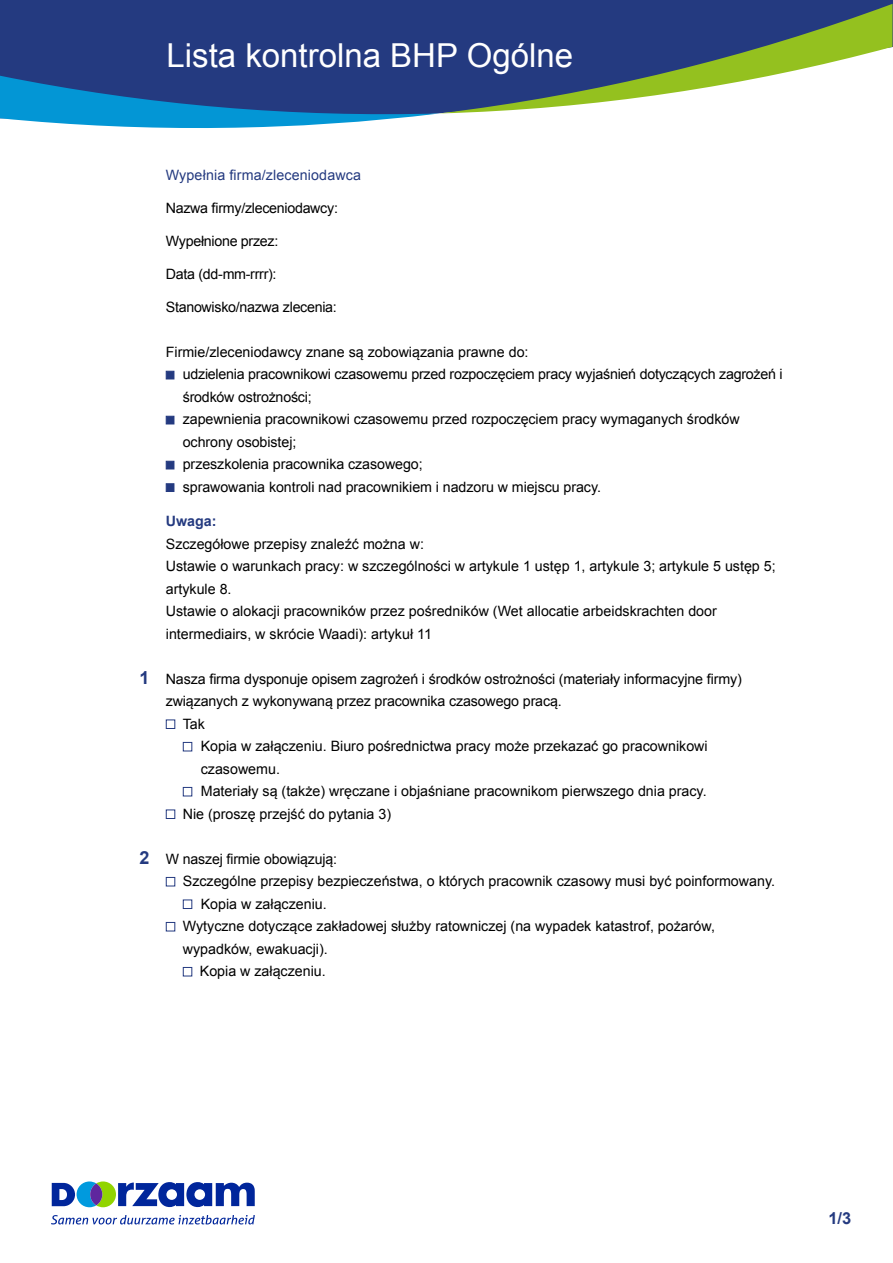
<style>
.page{position:relative;width:893px;height:1263px;background:#fff}
.page>*{position:absolute;margin:0;border:0;box-sizing:border-box;transform-origin:0 0}
.t1{font:33px "Arial";color:#fff}
.t2{font:700 16.5px "Arial";color:#243a80}
.t3{font:14.25px/22.5px "Arial";color:#000}
.t4{font:14.25px "Arial";letter-spacing:-.02em;color:#000}
.t5{font:14.25px "Arial";letter-spacing:.01em;color:#243a80}
.t6{font:700 14.25px "Arial";color:#243a80}
.s1{font-weight:700;font-size:18px;color:#243a80}
</style>
<div class="page">
<svg style="left:52px;top:1181px;width:203px;height:26px"></svg>
<svg style="left:51px;top:1215px;width:204px;height:9px"></svg>
<div style="left:0;top:0;width:893px;height:114px;background:#243a80"></div>
<svg style="left:0;top:76px;width:440px;height:52px;background:#276eac"></svg>
<svg style="left:440px;top:4px;width:452px;height:109px;fill:#243a80"></svg>
<div style="left:166px;top:371px;width:8px;height:8px;background:#243a80;border:1px solid #243a80"></div>
<div style="left:166px;top:416px;width:8px;height:8px;background:#243a80;border:1px solid #243a80"></div>
<div style="left:166px;top:461px;width:8px;height:8px;background:#243a80;border:1px solid #243a80"></div>
<div style="left:166px;top:483px;width:8px;height:9px;background:#243a80;border:1px solid #243a80"></div>
<div style="left:166px;top:719px;width:9px;height:10px;border:1px solid #243a80"></div>
<div style="left:183px;top:742px;width:9px;height:9px;border:1px solid #243a80"></div>
<div style="left:183px;top:787px;width:9px;height:9px;border:1px solid #243a80"></div>
<div style="left:166px;top:809px;width:9px;height:10px;border:1px solid #243a80"></div>
<div style="left:166px;top:877px;width:9px;height:9px;border:1px solid #243a80"></div>
<div style="left:183px;top:899px;width:9px;height:10px;border:1px solid #243a80"></div>
<div style="left:166px;top:922px;width:9px;height:9px;border:1px solid #243a80"></div>
<div style="left:183px;top:967px;width:9px;height:9px;border:1px solid #243a80"></div>
<h1 class="t1" style="left:166px;top:34px;width:408px">Lista kontrolna BHP Ogólne</h1>
<p class="t5" style="left:166px;top:165px;width:197px">Wypełnia firma/zleceniodawca</p>
<p class="t4" style="left:166px;top:198px;width:174px">Nazwa firmy/zleceniodawcy:</p>
<p class="t4" style="left:166px;top:231px;width:114px">Wypełnione przez:</p>
<p class="t4" style="left:166px;top:264px;width:112px">Data (dd-mm-rrrr):</p>
<p class="t4" style="left:166px;top:297px;width:173px">Stanowisko/nazwa zlecenia:</p>
<p class="t3" style="left:183px;top:341px;width:601px;text-indent:-17px">Firmie/zleceniodawcy znane są zobowiązania prawne do:<br>udzielenia pracownikowi czasowemu przed rozpoczęciem pracy wyjaśnień dotyczących zagrożeń i środków ostrożności;<br>zapewnienia pracownikowi czasowemu przed rozpoczęciem pracy wymaganych środków ochrony osobistej;<br>przeszkolenia pracownika czasowego;<br>sprawowania kontroli nad pracownikiem i nadzoru w miejscu pracy.</p>
<p class="t6" style="left:166px;top:512px;width:52px">Uwaga:</p>
<p class="t3" style="left:166px;top:533px;width:611px">Szczegółowe przepisy znaleźć można w:<br>Ustawie o warunkach pracy: w szczególności w artykule 1 ustęp 1, artykule 3; artykule 5 ustęp 5; artykule 8.<br>Ustawie o alokacji pracowników przez pośredników (Wet allocatie arbeidskrachten door intermediairs, w skrócie Waadi): artykuł 11</p>
<p class="t3" style="left:140px;top:668px;width:604px"><span class="s1">1</span> Nasza firma dysponuje opisem zagrożeń i środków ostrożności (materiały informacyjne firmy)</p>
<p class="t3" style="left:166px;top:690px;width:397px">związanych z wykonywaną przez pracownika czasowego pracą.</p>
<p class="t3" style="left:183px;top:713px;width:24px">Tak</p>
<p class="t3" style="left:201px;top:735px;width:508px">Kopia w załączeniu. Biuro pośrednictwa pracy może przekazać go pracownikowi</p>
<p class="t3" style="left:201px;top:758px;width:81px">czasowemu.</p>
<p class="t3" style="left:201px;top:780px;width:507px">Materiały są (także) wręczane i objaśniane pracownikom pierwszego dnia pracy.</p>
<p class="t3" style="left:183px;top:803px;width:210px">Nie (proszę przejść do pytania 3)</p>
<p class="t3" style="left:140px;top:848px;width:199px"><span class="s1">2</span> W naszej firmie obowiązują:</p>
<p class="t3" style="left:183px;top:870px;width:594px">Szczególne przepisy bezpieczeństwa, o których pracownik czasowy musi być poinformowany.</p>
<p class="t3" style="left:201px;top:893px;width:127px">Kopia w załączeniu.</p>
<p class="t3" style="left:183px;top:915px;width:534px">Wytyczne dotyczące zakładowej służby ratowniczej (na wypadek katastrof, pożarów,</p>
<p class="t3" style="left:183px;top:938px;width:146px">wypadków, ewakuacji).</p>
<p class="t3" style="left:200px;top:960px;width:127px">Kopia w załączeniu.</p>
<p class="t2" style="left:828px;top:1207px;width:24px">1/3</p>
</div>
